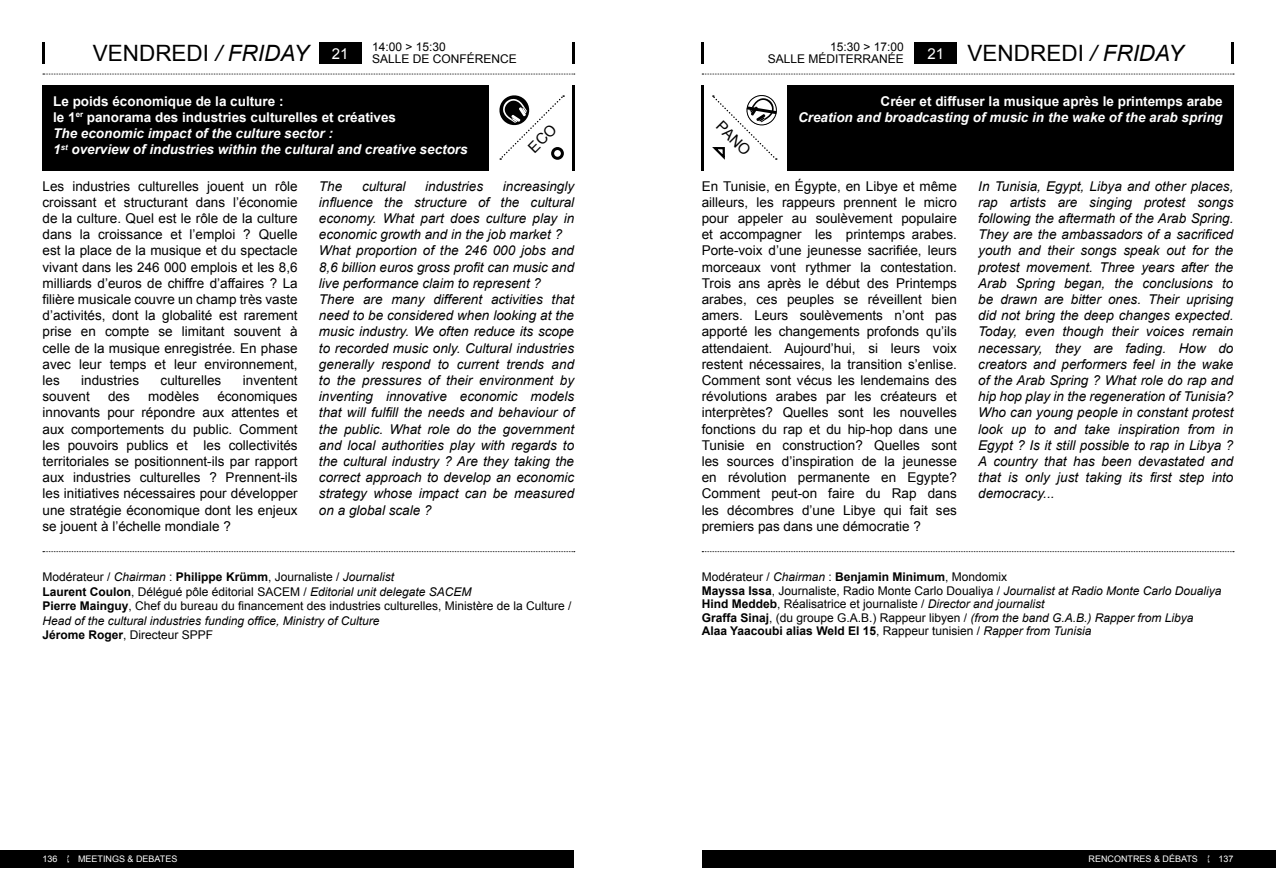
<style>
.page{position:relative;width:1276px;height:893px;background:#fff}
.page>*{position:absolute;margin:0;border:0;box-sizing:border-box;transform-origin:0 0}
.t1{font:22.5px "Arial";color:#000}
.t2{font:15px "Arial";color:#fff}
.t3{font:15px "Arial";color:#000}
.t4{font:13.5px/16.2px "Arial";color:#000;text-align:justify}
.t5{font:italic 13.5px/16.2px "Arial";color:#000}
.t6{font:italic 700 13.5px/16.2px "Arial";color:#fff}
.t7{font:700 13.5px "Arial";color:#fff}
.t8{font:12px/14.4px "Arial";color:#000}
.t9{font:9px "Arial";color:#fff}
.s1{font-style:italic}
.s2{font-style:normal}
.s3{font-weight:700}
</style>
<div class="page">
<div style="left:702px;top:850px;width:574px;height:17px;background:#000"></div>
<div style="left:0;top:850px;width:574px;height:17px;background:#000"></div>
<svg style="left:1207px;top:856px;width:2px;height:6px"></svg>
<svg style="left:43px;top:74px;width:532px;height:1px"></svg>
<div style="left:319px;top:43px;width:42px;height:21px;background:#000"></div>
<hr style="left:43px;top:43px;width:2px;height:21px;background:#000">
<hr style="left:572px;top:43px;width:2px;height:21px;background:#000">
<div style="left:43px;top:85px;width:446px;height:85px;background:#000"></div>
<svg style="left:702px;top:74px;width:532px;height:1px"></svg>
<div style="left:914px;top:43px;width:43px;height:21px;background:#000"></div>
<hr style="left:702px;top:43px;width:2px;height:21px;background:#000">
<hr style="left:1231px;top:43px;width:2px;height:21px;background:#000">
<div style="left:702px;top:85px;width:531px;height:85px;background:#000"></div>
<hr style="left:572px;top:85px;width:2px;height:85px;background:#000">
<div style="left:702px;top:85px;width:85px;height:85px;background:#fff"></div>
<hr style="left:702px;top:85px;width:2px;height:85px;background:#000">
<svg style="left:43px;top:551px;width:532px;height:1px"></svg>
<svg style="left:702px;top:551px;width:532px;height:1px"></svg>
<svg style="left:712px;top:95px;width:66px;height:65px"></svg>
<svg style="left:499px;top:95px;width:65px;height:65px"></svg>
<p class="t8" style="left:372px;top:40px;width:75px">14:00 &gt; 15:30</p>
<h1 class="t1" style="left:93px;top:39px;width:217px">VENDREDI <span class="s1">/ FRIDAY</span></h1>
<p class="t8" style="left:372px;top:52px;width:17px">Salle</p>
<p class="t8" style="left:413px;top:52px;width:64px">de Con férence</p>
<p class="t6" style="left:53px;top:93px;width:416px"><span class="s2">Le poids économique de la culture :<br>le 1</span><sup>er</sup> <span class="s2">panorama des industries culturelles et créatives<br></span>The economic impact of the culture sector :<br>1<sup>st</sup> overview of industries within the cultural and creative sectors</p>
<p class="t2" style="left:332px;top:44px;width:18px">21</p>
<p class="t4" style="left:43px;top:178px;width:257px">Les industries culturelles jouent un rôle croissant et structurant dans l’économie de la culture. Quel est le rôle de la culture dans la croissance et l’emploi ? Quelle est la place de la musique et du spectacle vivant dans les 246 000 emplois et les 8,6 milliards d’euros de chiffre d’affaires ? La filière musicale couvre un champ très vaste d’activités, dont la globalité est rarement prise en compte se limitant souvent à celle de la musique enregistrée. En phase avec leur temps et leur environnement, les</p>
<p class="t4" style="left:81px;top:372px;width:59px">industries</p>
<p class="t4" style="left:161px;top:372px;width:62px">culturelles</p>
<p class="t4" style="left:243px;top:372px;width:56px">inventent</p>
<p class="t4" style="left:43px;top:388px;width:49px">souvent</p>
<p class="t4" style="left:108px;top:388px;width:23px">des</p>
<p class="t4" style="left:148px;top:388px;width:53px">modèles</p>
<p class="t4" style="left:43px;top:388px;width:257px;text-indent:175px">économiques innovants pour répondre aux attentes et aux comportements du public. Comment les pouvoirs publics et les collectivités territoriales se positionnent-ils par rapport aux industries culturelles ? Prennent-ils les initiatives nécessaires pour développer une stratégie économique dont les enjeux se jouent à l’échelle mondiale ?</p>
<p class="t5" style="left:319px;top:178px;width:257px;text-indent:184px">increasingly influence the structure of the cultural economy. What part does culture play in economic growth and in the job market ?<br>What proportion of the 246 000 jobs and 8,6 billion euros gross profit can music and live performance claim to represent ?<br>There are many different activities that need to be considered when looking at the music industry. We often reduce its scope to recorded music only. Cultural industries generally respond to current trends and to the pressures of their environment by inventing innovative economic models that will fulfill the needs and behaviour of the public. What role do the government and local authorities play with regards to the cultural industry ? Are they taking the correct approach to develop an economic strategy whose impact can be measured on a global scale ?</p>
<p class="t5" style="left:319px;top:178px;width:25px">The</p>
<p class="t5" style="left:362px;top:178px;width:45px">cultural</p>
<p class="t5" style="left:425px;top:178px;width:59px">industries</p>
<p class="t8" style="left:43px;top:570px;width:353px">Modérateur / <span class="s1">Chairman</span> : <span class="s3">Philippe Krümm</span>, Journaliste / <span class="s1">Journalist<br></span><span class="s3">Laurent Coulon</span>, Délégué pôle éditorial Sacem</p>
<p class="t8" style="left:43px;top:584px;width:530px;text-indent:261px">/ <span class="s1">Editorial unit delegate Sacem<br></span><span class="s3">Pierre Mainguy</span>, Chef du bureau du financement des industries culturelles, Ministère de la Culture / <span class="s1">Head of the cultural industries funding office, Ministry of Culture<br></span><span class="s3">Jérome Roger</span>, Directeur SPPF</p>
<p class="t3" style="left:726px;top:117px;width:43px;rotate:45deg">PANO</p>
<p class="t8" style="left:768px;top:41px;width:138px;line-height:12px;text-align:right">15:30 &gt; 17:00<br>SALLE MÉDITERRANÉE</p>
<h1 class="t1" style="left:967px;top:39px;width:217px">VENDREDI <span class="s1">/ FRIDAY</span></h1>
<p class="t7" style="left:880px;top:92px;width:344px">Créer et diffuser la musique après le printemps arabe</p>
<p class="t6" style="left:798px;top:109px;width:426px">Creation and broadcasting of music in the wake of the arab spring</p>
<p class="t2" style="left:927px;top:44px;width:18px">21</p>
<p class="t4" style="left:702px;top:178px;width:257px">En Tunisie, en Égypte, en Libye et même ailleurs, les rappeurs prennent le micro pour appeler au soulèvement populaire et accompagner les printemps arabes.<br>Porte-voix d’une jeunesse sacrifiée, leurs morceaux vont rythmer la contestation.<br>Trois ans après le début des Printemps arabes, ces peuples se réveillent bien amers. Leurs soulèvements n’ont pas apporté les changements profonds qu’ils attendaient. Aujourd’hui, si leurs voix restent nécessaires, la transition s’enlise.<br>Comment sont vécus les lendemains des révolutions arabes par les créateurs et interprètes? Quelles sont les nouvelles fonctions du rap et du hip-hop dans une Tunisie en construction? Quelles sont les sources d’inspiration de la jeunesse en révolution permanente en Egypte?<br>Comment peut-on faire du Rap dans les décombres d’une Libye qui fait ses premiers pas dans une démocratie ?</p>
<p class="t5" style="left:978px;top:178px;width:257px;text-align:justify">In Tunisia, Egypt, Libya and other places, rap artists are singing protest songs following the aftermath of the Arab Spring.<br>They are the ambassadors of a sacrificed youth and their songs speak out for the protest movement. Three years after the Arab Spring began, the conclusions to be drawn are bitter ones. Their uprising did not bring the deep changes expected.<br>Today, even though their voices remain necessary, they are fading. How do creators and performers feel in the wake of the Arab Spring ? What role do rap and hip hop play in the regeneration of Tunisia?<br>Who can young people in constant protest look up to and take inspiration from in Egypt ? Is it still possible to rap in Libya ?<br>A country that has been devastated and that is only just taking its first step into democracy...</p>
<p class="t8" style="left:702px;top:570px;width:521px;line-height:13.5px">Modérateur / <span class="s1">Chairman</span> : <span class="s3">Benjamin Minimum</span>, Mondomix<br><span class="s3">Mayssa Issa</span>, Journaliste, Radio Monte Carlo Doualiya / <span class="s1">Journalist at Radio Monte Carlo Doualiya </span><span class="s3">Hind Meddeb</span>, Réalisatrice et journaliste / <span class="s1">Director and journalist<br></span><span class="s3">Graffa Sinaj</span>, (du groupe G.A.B.) Rappeur libyen / <span class="s1">(from the band G.A.B.) Rapper from Libya </span><span class="s3">Alaa Yaacoubi alias Weld El 15</span>, Rappeur tunisien / <span class="s1">Rapper from Tunisia</span></p>
<p class="t9" style="left:78px;top:853px;width:101px">MEETINGS &amp; DEBATES</p>
<p class="t9" style="left:1088px;top:853px;width:111px">RENCONTRES &amp; DÉBATS</p>
<p class="t9" style="left:43px;top:853px;width:17px">136</p>
<p class="t9" style="left:1218px;top:853px;width:17px">137</p>
</div>
